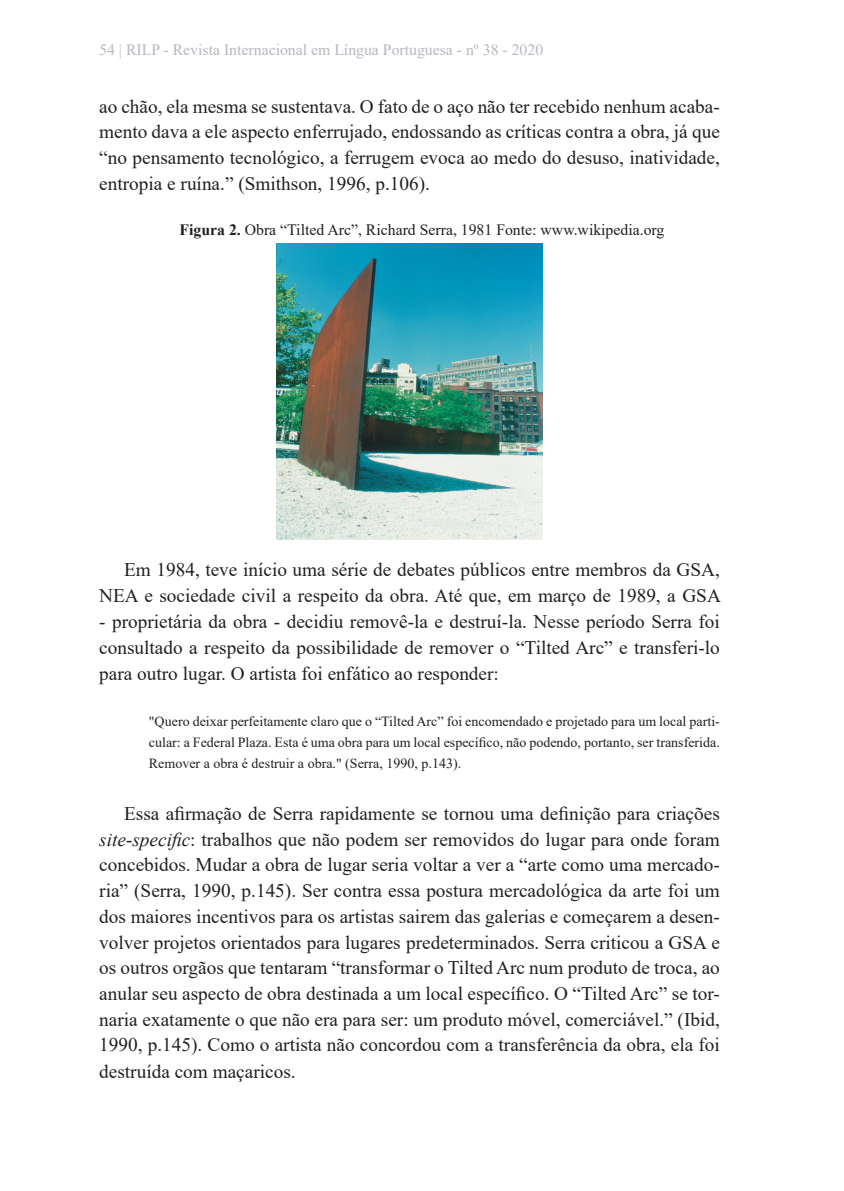
<style>
.page{position:relative;width:844px;height:1191px;background:#fff}
.page>*{position:absolute;margin:0;border:0;box-sizing:border-box;transform-origin:0 0}
.t1{font:19.25px/25.7px "Times New Roman";color:#231f20;text-align:justify}
.t2{font:15.75px "Times New Roman";color:#231f20}
.t3{font:15.75px "Times New Roman";color:#b9b6c0}
.t4{font:14px/21px "Times New Roman";color:#231f20;text-align:justify}
.s1{font-weight:700}
.s2{font-style:italic}
</style>
<div class="page">
<img style="left:276px;top:243px;width:266px;height:296px">
<p class="t3" style="left:99px;top:38px;width:445px">54 | RILP - Revista Internacional em Língua Portuguesa - nº 38 - 2020</p>
<p class="t1" style="left:99px;top:93px;width:622px">ao chão, ela mesma se sustentava. O fato de o aço não ter recebido nenhum acaba&shy;mento dava a ele aspecto enferrujado, endossando as críticas contra a obra, já que “no pensamento tecnológico, a ferrugem evoca ao medo do desuso, inatividade, entropia e ruína.” (Smithson, 1996, p.106).</p>
<p class="t2" style="left:179px;top:218px;width:486px"><span class="s1">Figura 2.</span> Obra “Tilted Arc”, Richard Serra, 1981 Fonte: www.wikipedia.org</p>
<p class="t1" style="left:99px;top:556px;width:623px;line-height:26.2px;text-align:right">Em 1984, teve início uma série de debates públicos entre membros da GSA,<br>NEA e sociedade civil a respeito da obra. Até que, em março de 1989, a GSA</p>
<p class="t1" style="left:99px;top:608px;width:622px">- proprietária da obra - decidiu removê-la e destruí-la. Nesse período Serra foi consultado a respeito da possibilidade de remover o “Tilted Arc” e transferi-lo para outro lugar. O artista foi enfático ao responder:</p>
<p class="t4" style="left:149px;top:710px;width:572px">"Quero deixar perfeitamente claro que o “Tilted Arc” foi encomendado e projetado para um local parti&shy;cular: a Federal Plaza. Esta é uma obra para um local específico, não podendo, portanto, ser transferida.<br>Remover a obra é destruir a obra." (Serra, 1990, p.143).</p>
<p class="t1" style="left:99px;top:800px;width:622px;text-indent:25px">Essa afirmação de Serra rapidamente se tornou uma definição para criações <span class="s2">site-specific</span>: trabalhos que não podem ser removidos do lugar para onde foram concebidos. Mudar a obra de lugar seria voltar a ver a “arte como uma mercado&shy;ria” (Serra, 1990, p.145). Ser contra essa postura mercadológica da arte foi um dos maiores incentivos para os artistas sairem das galerias e começarem a desen&shy;volver projetos orientados para lugares predeterminados. Serra criticou a GSA e os outros orgãos que tentaram “transformar o Tilted Arc num produto de troca, ao anular seu aspecto de obra destinada a um local específico. O “Tilted Arc” se tor&shy;naria exatamente o que não era para ser: um produto móvel, comerciável.” (Ibid, 1990, p.145). Como o artista não concordou com a transferência da obra, ela foi destruída com maçaricos.</p>
</div>
